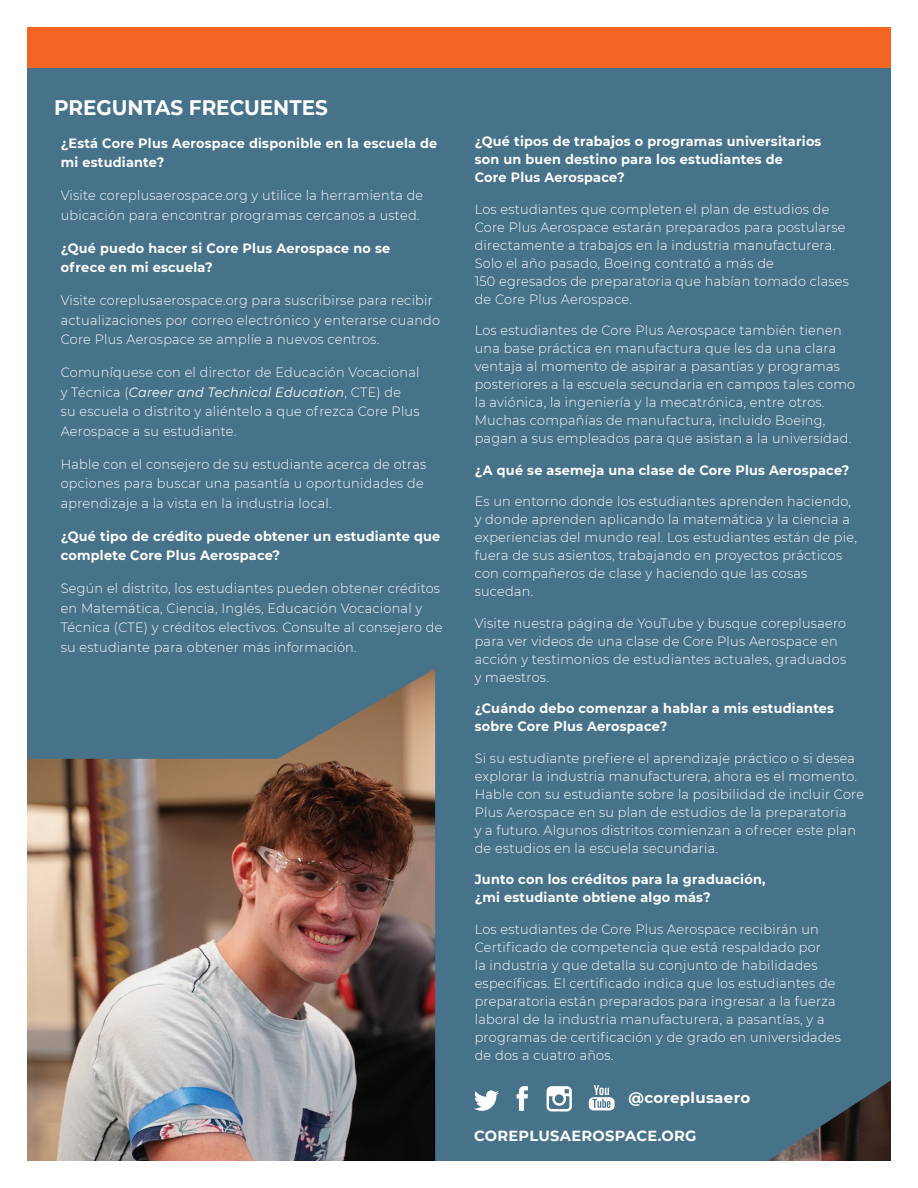
<style>
.page{position:relative;width:918px;height:1188px;background:#fff}
.page>*{position:absolute;margin:0;border:0;box-sizing:border-box;transform-origin:0 0}
.t1{font:700 21px "Montserrat";color:#fff;scale:.95 1}
.t2{font:700 15px "Montserrat";letter-spacing:.02em;color:#fff}
.t3{font:700 14.7px "Montserrat";letter-spacing:.02em;color:#fff}
.t4{font:300 13.5px/18px "Montserrat";letter-spacing:.02em;color:#fff;scale:.95 1}
.t5{font:700 13.5px/18px "Montserrat";letter-spacing:.02em;color:#fff;scale:.95 1}
.s1{font-weight:400;font-style:italic}
</style>
<div class="page">
<img style="left:28px;top:759px;width:407px;height:401px">
<div style="left:435px;top:68px;width:455px;height:1092px;background:#46728a"></div>
<div style="left:28px;top:68px;width:455px;height:691px;background:#46728a"></div>
<div style="left:14px;top:27px;width:890px;height:41px;background:#f26424"></div>
<svg style="left:517px;top:1086px;width:11px;height:25px"></svg>
<svg style="left:474px;top:1090px;width:25px;height:21px"></svg>
<svg style="left:547px;top:1086px;width:25px;height:25px"></svg>
<svg style="left:589px;top:1085px;width:26px;height:25px"></svg>
<h1 class="t1" style="left:54px;top:92px;width:290px">PREGUNTAS FRECUENTES</h1>
<p class="t5" style="left:61px;top:133px;width:398px;line-height:19.5px">¿Está Core Plus Aerospace disponible en la escuela de mi estudiante?</p>
<p class="t4" style="left:61px;top:185px;width:383px;line-height:19.5px">Visite coreplusaerospace.org y utilice la herramienta de ubicación para encontrar programas cercanos a usted.</p>
<p class="t5" style="left:61px;top:238px;width:348px;line-height:19.5px">¿Qué puedo hacer si Core Plus Aerospace no se ofrece en mi escuela?</p>
<p class="t4" style="left:61px;top:290px;width:401px;line-height:19.5px">Visite coreplusaerospace.org para suscribirse para recibir actualizaciones por correo electrónico y enterarse cuando<br>Core Plus Aerospace se amplíe a nuevos centros.</p>
<p class="t4" style="left:61px;top:362px;width:379px;line-height:19.5px">Comuníquese con el director de Educación Vocacional y Técnica (<span class="s1">Career and Technical Education</span>, CTE) de<br>su escuela o distrito y aliéntelo a que ofrezca Core Plus Aerospace a su estudiante.</p>
<p class="t4" style="left:61px;top:454px;width:386px;line-height:19.5px">Hable con el consejero de su estudiante acerca de otras opciones para buscar una pasantía u oportunidades de aprendizaje a la vista en la industria local.</p>
<p class="t5" style="left:61px;top:526px;width:401px;line-height:19.5px">¿Qué tipo de crédito puede obtener un estudiante que complete Core Plus Aerospace?</p>
<p class="t4" style="left:61px;top:578px;width:403px;line-height:19.5px">Según el distrito, los estudiantes pueden obtener créditos en Matemática, Ciencia, Inglés, Educación Vocacional y Técnica (CTE) y créditos electivos. Consulte al consejero de su estudiante para obtener más información.</p>
<p class="t5" style="left:475px;top:132px;width:366px">¿Qué tipos de trabajos o programas universitarios son un buen destino para los estudiantes de<br>Core Plus Aerospace?</p>
<p class="t4" style="left:475px;top:200px;width:395px">Los estudiantes que completen el plan de estudios de Core Plus Aerospace estarán preparados para postularse directamente a trabajos en la industria manufacturera.<br>Solo el año pasado, Boeing contrató a más de<br>150 egresados de preparatoria que habían tomado clases de Core Plus Aerospace.</p>
<p class="t4" style="left:475px;top:321px;width:402px">Los estudiantes de Core Plus Aerospace también tienen una base práctica en manufactura que les da una clara ventaja al momento de aspirar a pasantías y programas posteriores a la escuela secundaria en campos tales como la aviónica, la ingeniería y la mecatrónica, entre otros.<br>Muchas compañías de manufactura, incluido Boeing, pagan a sus empleados para que asistan a la universidad.</p>
<p class="t5" style="left:475px;top:460px;width:396px">¿A qué se asemeja una clase de Core Plus Aerospace?</p>
<p class="t4" style="left:475px;top:492px;width:404px">Es un entorno donde los estudiantes aprenden haciendo, y donde aprenden aplicando la matemática y la ciencia a experiencias del mundo real. Los estudiantes están de pie, fuera de sus asientos, trabajando en proyectos prácticos con compañeros de clase y haciendo que las cosas sucedan.</p>
<p class="t4" style="left:475px;top:614px;width:392px">Visite nuestra página de YouTube y busque coreplusaero para ver videos de una clase de Core Plus Aerospace en acción y testimonios de estudiantes actuales, graduados y maestros.</p>
<p class="t5" style="left:475px;top:699px;width:380px">¿Cuándo debo comenzar a hablar a mis estudiantes sobre Core Plus Aerospace?</p>
<p class="t4" style="left:475px;top:749px;width:411px">Si su estudiante prefiere el aprendizaje práctico o si desea explorar la industria manufacturera, ahora es el momento.<br>Hable con su estudiante sobre la posibilidad de incluir Core Plus Aerospace en su plan de estudios de la preparatoria<br>y a futuro. Algunos distritos comienzan a ofrecer este plan de estudios en la escuela secundaria.</p>
<p class="t5" style="left:475px;top:870px;width:308px">Junto con los créditos para la graduación, ¿mi estudiante obtiene algo más?</p>
<p class="t4" style="left:475px;top:920px;width:387px">Los estudiantes de Core Plus Aerospace recibirán un Certificado de competencia que está respaldado por<br>la industria y que detalla su conjunto de habilidades específicas. El certificado indica que los estudiantes de preparatoria están preparados para ingresar a la fuerza laboral de la industria manufacturera, a pasantías, y a programas de certificación y de grado en universidades de dos a cuatro años.</p>
<p class="t2" style="left:629px;top:1087px;width:123px">@coreplusaero</p>
<p class="t3" style="left:474px;top:1125px;width:224px">COREPLUSAEROSPACE.ORG</p>
</div>
